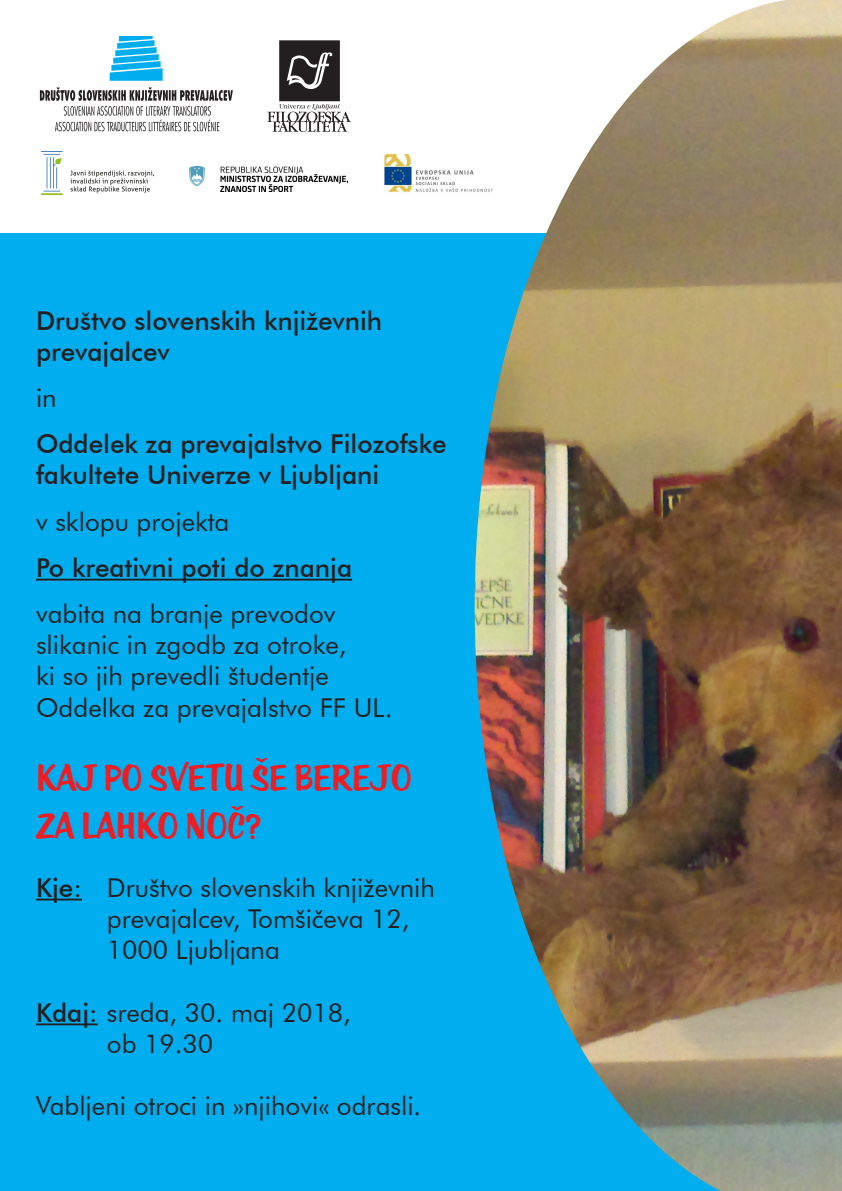
<style>
.page{position:relative;width:842px;height:1191px;background:#fff}
.page>*{position:absolute;margin:0;border:0;box-sizing:border-box;transform-origin:0 0}
.t1{font:40px/48px "KTF Roadstar";color:#ee1d23}
.t2{font:26px/31.2px "Futura BT";color:#231f20}
.t3{font:500 26px/31.2px "Futura BT";color:#231f20}
.s1{font-weight:500}
</style>
<div class="page">
<div style="left:0;top:234px;width:842px;height:957px;background:#00aeef"></div>
<img style="left:475px;top:0;width:367px;height:1191px">
<svg style="left:110px;top:36px;width:53px;height:45px"></svg>
<svg style="left:40px;top:87px;width:193px;height:44px"></svg>
<div style="left:280px;top:41px;width:59px;height:59px;background:#231f20"></div>
<div style="left:279px;top:40px;width:61px;height:61px;border:2px solid #231f20"></div>
<svg style="left:287px;top:52px;width:45px;height:37px"></svg>
<svg style="left:267px;top:104px;width:84px;height:28px"></svg>
<img style="left:190px;top:166px;width:158px;height:26px">
<img style="left:384px;top:152px;width:112px;height:42px">
<img style="left:41px;top:151px;width:113px;height:44px">
<hr style="left:36px;top:578px;width:316px;height:2px;background:#231f20">
<hr style="left:36px;top:898px;width:46px;height:2px;background:#231f20">
<hr style="left:36px;top:1023px;width:62px;height:2px;background:#231f20">
<p class="t3" style="left:36px;top:304px;width:348px">Društvo slovenskih književnih prevajalcev</p>
<p class="t2" style="left:36px;top:382px;width:22px">in</p>
<p class="t3" style="left:36px;top:428px;width:412px">Oddelek za prevajalstvo Filozofske fakultete Univerze v Ljubljani</p>
<p class="t2" style="left:36px;top:505px;width:195px">v sklopu projekta</p>
<p class="t3" style="left:36px;top:552px;width:318px">Po kreativni poti do znanja</p>
<p class="t2" style="left:36px;top:598px;width:358px">vabita na branje prevodov slikanic in zgodb za otroke,<br>ki so jih prevedli študentje<br>Oddelka za prevajalstvo FF UL.</p>
<h1 class="t1" style="left:36px;top:754px;width:377px">KAJ PO SVETU SE BEREJO<br>ZA LAHKO NOC?</h1>
<p class="t2" style="left:107px;top:871px;width:330px;text-indent:-71px"><span class="s1">Kje:</span> Društvo slovenskih književnih prevajalcev, Tomšičeva 12,<br>1000 Ljubljana</p>
<p class="t2" style="left:107px;top:996px;width:245px;text-indent:-71px"><span class="s1">Kdaj:</span> sreda, 30. maj 2018, ob 19.30</p>
<h1 class="t1" style="left:269px;top:774px;width:15px;rotate:-180deg">^</h1>
<h1 class="t1" style="left:244px;top:822px;width:15px;rotate:-180deg">^</h1>
<p class="t2" style="left:36px;top:1090px;width:387px">Vabljeni otroci in »njihovi« odrasli.</p>
</div>
